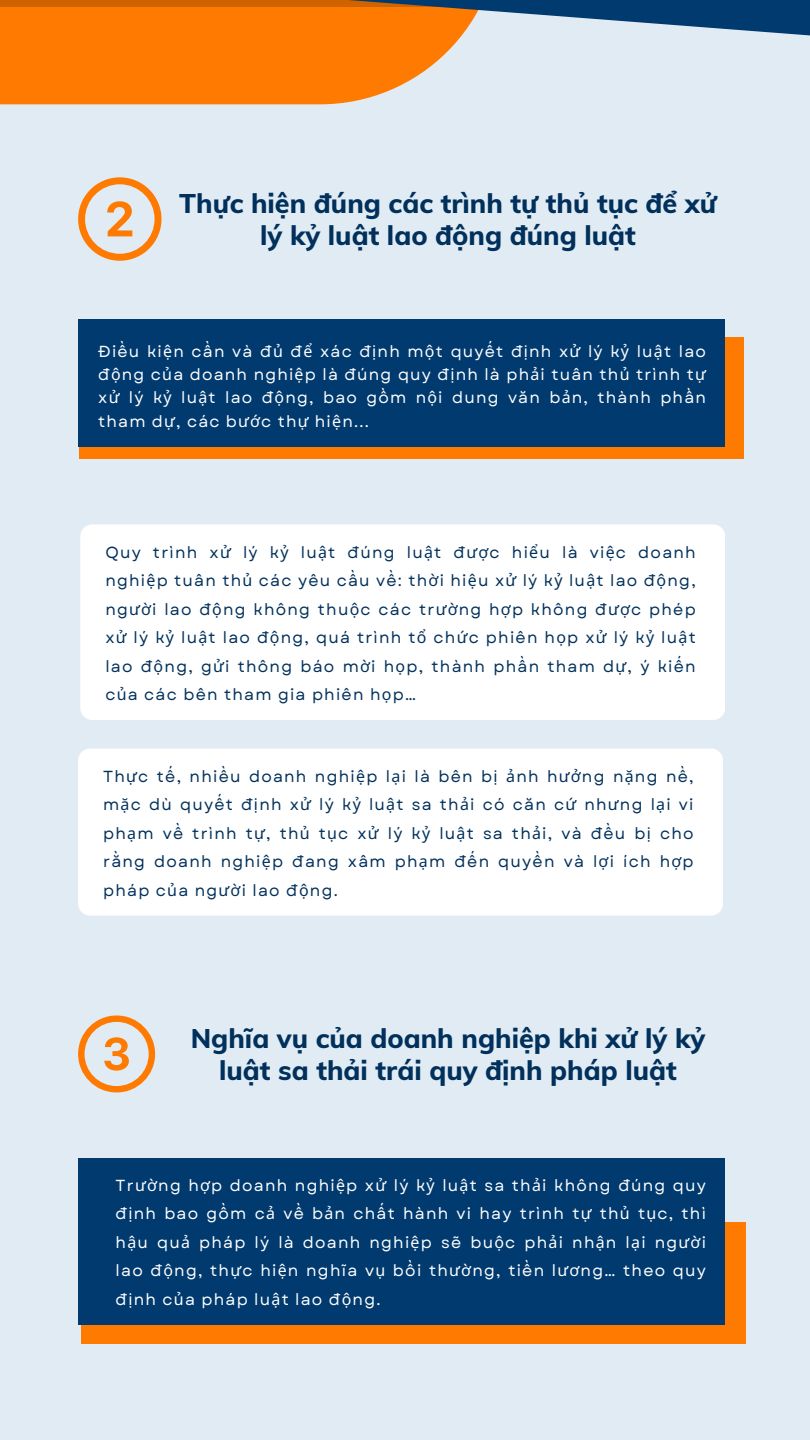
<style>
.page{position:relative;width:810px;height:1440px;background:#e1ebf4}
.page>*{position:absolute;margin:0;border:0;box-sizing:border-box;transform-origin:0 0}
.t1{font:800 27px/32.2px "Muli";color:#00305b;text-align:center}
.t2{font:16px/28.5px "Garet";letter-spacing:.08em;color:#00305b;text-align:justify}
.t3{font:16px/28.5px "Garet";letter-spacing:.075em;color:#fff;text-align:justify}
.s1{font-family:"Noto Sans"}
</style>
<div class="page">
<svg style="left:0;top:39px;width:459px;height:65px;background:#fc8416"></svg>
<svg style="left:0;top:0;width:810px;height:39px"></svg>
<div style="left:80px;top:338px;width:664px;height:121px;background:#ff7a00"></div>
<div style="left:78px;top:320px;width:646px;height:127px;background:#003a6f"></div>
<div style="left:80px;top:524px;width:645px;height:196px;background:#fff;border-radius:12px"></div>
<div style="left:78px;top:748px;width:645px;height:168px;background:#fff;border-radius:12px"></div>
<svg style="left:78px;top:177px;width:83px;height:84px"></svg>
<svg style="left:78px;top:1015px;width:77px;height:77px"></svg>
<div style="left:81px;top:1222px;width:664px;height:121px;background:#ff7a00"></div>
<div style="left:78px;top:1158px;width:646px;height:166px;background:#003a6f"></div>
<p class="t1" style="left:179px;top:187px;width:539px">Thực hiện đúng các trình tự thủ tục để xử lý kỷ luật lao động đúng luật</p>
<p class="t3" style="left:98px;top:340px;width:609px;line-height:23.2px">Điều ki<span class="s1">ệ</span>n cần và đ<span class="s1">ủ</span> đ<span class="s1">ể</span> xác đ<span class="s1">ị</span>nh m<span class="s1">ộ</span>t quyết đ<span class="s1">ị</span>nh x<span class="s1">ử</span> lý k<span class="s1">ỷ</span> lu<span class="s1">ậ</span>t lao đ<span class="s1">ộ</span>ng c<span class="s1">ủ</span>a doanh nghi<span class="s1">ệ</span>p là đúng quy đ<span class="s1">ị</span>nh là ph<span class="s1">ả</span>i tuân th<span class="s1">ủ</span> trình t<span class="s1">ự </span>x<span class="s1">ử</span> lý k<span class="s1">ỷ</span> lu<span class="s1">ậ</span>t lao đ<span class="s1">ộ</span>ng, bao gồm n<span class="s1">ộ</span>i dung văn b<span class="s1">ả</span>n, thành phần tham d<span class="s1">ự</span>, các b<span class="s1">ướ</span>c th<span class="s1">ự</span> hi<span class="s1">ệ</span>n...</p>
<p class="t2" style="left:105px;top:538px;width:592px">Quy trình x<span class="s1">ử</span> lý k<span class="s1">ỷ</span> lu<span class="s1">ậ</span>t đúng lu<span class="s1">ậ</span>t đ<span class="s1">ượ</span>c hi<span class="s1">ể</span>u là vi<span class="s1">ệ</span>c doanh nghi<span class="s1">ệ</span>p tuân th<span class="s1">ủ</span> các yêu cầu về: th<span class="s1">ờ</span>i hi<span class="s1">ệ</span>u x<span class="s1">ử</span> lý k<span class="s1">ỷ</span> lu<span class="s1">ậ</span>t lao đ<span class="s1">ộ</span>ng, ng<span class="s1">ườ</span>i lao đ<span class="s1">ộ</span>ng không thu<span class="s1">ộ</span>c các tr<span class="s1">ườ</span>ng h<span class="s1">ợ</span>p không đ<span class="s1">ượ</span>c phép x<span class="s1">ử</span> lý k<span class="s1">ỷ</span> lu<span class="s1">ậ</span>t lao đ<span class="s1">ộ</span>ng, quá trình t<span class="s1">ổ</span> ch<span class="s1">ứ</span>c phiên h<span class="s1">ọ</span>p x<span class="s1">ử</span> lý k<span class="s1">ỷ</span> lu<span class="s1">ậ</span>t lao đ<span class="s1">ộ</span>ng, g<span class="s1">ử</span>i thông báo m<span class="s1">ờ</span>i h<span class="s1">ọ</span>p, thành phần tham d<span class="s1">ự</span>, ý kiến c<span class="s1">ủ</span>a các bên tham gia phiên h<span class="s1">ọ</span>p…</p>
<p class="t2" style="left:103px;top:762px;width:592px">Th<span class="s1">ự</span>c tế, nhiều doanh nghi<span class="s1">ệ</span>p l<span class="s1">ạ</span>i là bên b<span class="s1">ị ả</span>nh h<span class="s1">ưở</span>ng n<span class="s1">ặ</span>ng nề, m<span class="s1">ặ</span>c dù quyết đ<span class="s1">ị</span>nh x<span class="s1">ử</span> lý k<span class="s1">ỷ</span> lu<span class="s1">ậ</span>t sa th<span class="s1">ả</span>i có căn c<span class="s1">ứ</span> nh<span class="s1">ư</span>ng l<span class="s1">ạ</span>i vi ph<span class="s1">ạ</span>m về trình t<span class="s1">ự</span>, th<span class="s1">ủ</span> t<span class="s1">ụ</span>c x<span class="s1">ử</span> lý k<span class="s1">ỷ</span> lu<span class="s1">ậ</span>t sa th<span class="s1">ả</span>i, và đều b<span class="s1">ị</span> cho rằng doanh nghi<span class="s1">ệ</span>p đang xâm ph<span class="s1">ạ</span>m đến quyền và l<span class="s1">ợ</span>i ích h<span class="s1">ợ</span>p pháp c<span class="s1">ủ</span>a ng<span class="s1">ườ</span>i lao đ<span class="s1">ộ</span>ng.</p>
<p class="t1" style="left:191px;top:1022px;width:516px">Nghĩa vụ của doanh nghiệp khi xử lý kỷ luật sa thải trái quy định pháp luật</p>
<p class="t3" style="left:116px;top:1171px;width:592px">Tr<span class="s1">ườ</span>ng h<span class="s1">ợ</span>p doanh nghi<span class="s1">ệ</span>p x<span class="s1">ử</span> lý k<span class="s1">ỷ</span> lu<span class="s1">ậ</span>t sa th<span class="s1">ả</span>i không đúng quy đ<span class="s1">ị</span>nh bao gồm c<span class="s1">ả</span> về b<span class="s1">ả</span>n chất hành vi hay trình t<span class="s1">ự</span> th<span class="s1">ủ</span> t<span class="s1">ụ</span>c, thì h<span class="s1">ậ</span>u qu<span class="s1">ả</span> pháp lý là doanh nghi<span class="s1">ệ</span>p sẽ bu<span class="s1">ộ</span>c ph<span class="s1">ả</span>i nh<span class="s1">ậ</span>n l<span class="s1">ạ</span>i ng<span class="s1">ườ</span>i lao đ<span class="s1">ộ</span>ng, th<span class="s1">ự</span>c hi<span class="s1">ệ</span>n nghĩa v<span class="s1">ụ</span> bồi th<span class="s1">ườ</span>ng, tiền l<span class="s1">ươ</span>ng… theo quy đ<span class="s1">ị</span>nh c<span class="s1">ủ</span>a pháp lu<span class="s1">ậ</span>t lao đ<span class="s1">ộ</span>ng.</p>
</div>
